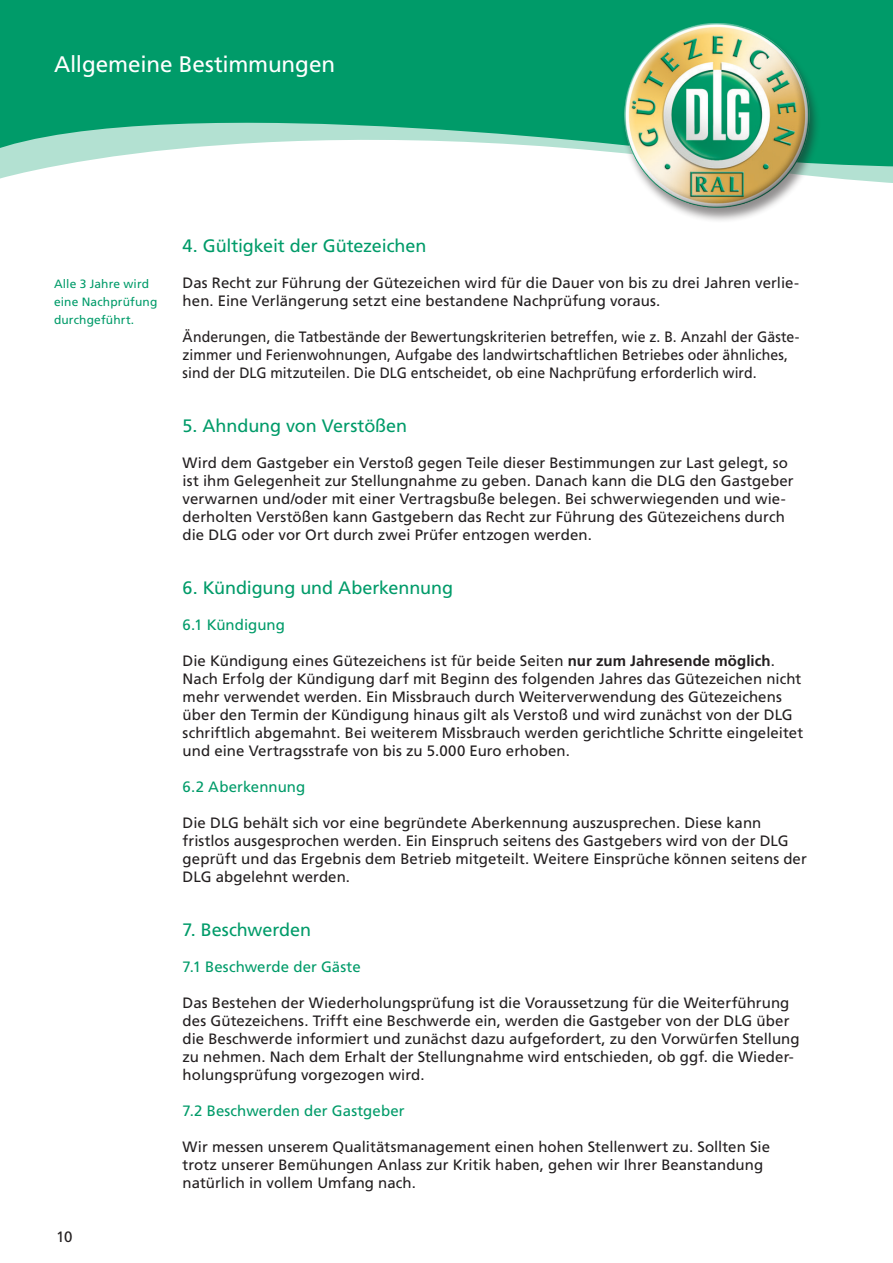
<style>
.page{position:relative;width:893px;height:1263px;background:#fff}
.page>*{position:absolute;margin:0;border:0;box-sizing:border-box;transform-origin:0 0}
.t1{font:22.5px "Frutiger LT Std";letter-spacing:-.005em;color:#fff}
.t2{font:18px "Frutiger LT Std";letter-spacing:-.005em;color:#009b69}
.t3{font:15px/18px "Frutiger LT Std";letter-spacing:.005em;color:#231f20}
.t4{font:15px/18px "Frutiger LT Std";letter-spacing:.005em;color:#231f20;scale:.94 1}
.t5{font:15px "Frutiger LT Std";letter-spacing:.005em;color:#009b69}
.t6{font:12px/18px "Frutiger LT Std";letter-spacing:.01em;color:#009b69}
.s1{font-weight:700}
</style>
<div class="page">
<div style="left:0;top:0;width:893px;height:119px;background:#009b69"></div>
<svg style="left:0;top:119px;width:893px;height:64px"></svg>
<div style="left:620px;top:23px;width:201px;height:200px;background:#231f20;opacity:.5"></div>
<img style="left:624px;top:22px;width:186px;height:187px">
<div style="left:623px;top:21px;width:167px;height:159px;background:#fff;opacity:.75"></div>
<div style="left:636px;top:41px;width:176px;height:169px;background:#231f20;opacity:.75"></div>
<h1 class="t1" style="left:54px;top:51px;width:283px">Allgemeine Bestimmungen</h1>
<p class="t6" style="left:54px;top:275px;width:105px">Alle 3 Jahre wird eine Nachprüfung durchgeführt.</p>
<p class="t3" style="left:56px;top:1228px;width:18px">10</p>
<p class="t2" style="left:183px;top:235px;width:245px">4. Gültigkeit der Gütezeichen</p>
<p class="t3" style="left:183px;top:274px;width:618px">Das Recht zur Führung der Gütezeichen wird für die Dauer von bis zu drei Jahren verlie&shy;hen. Eine Verlängerung setzt eine bestandene Nachprüfung voraus.</p>
<p class="t4" style="left:183px;top:328px;width:657px">Änderungen, die Tatbestände der Bewertungskriterien betreffen, wie z. B. Anzahl der Gäste&shy;zimmer und Ferienwohnungen, Aufgabe des landwirtschaftlichen Betriebes oder ähnliches, sind der DLG mitzuteilen. Die DLG entscheidet, ob eine Nachprüfung erforderlich wird.</p>
<p class="t2" style="left:183px;top:415px;width:226px">5. Ahndung von Verstößen</p>
<p class="t3" style="left:183px;top:454px;width:612px">Wird dem Gastgeber ein Verstoß gegen Teile dieser Bestimmungen zur Last gelegt, so ist ihm Gelegenheit zur Stellungnahme zu geben. Danach kann die DLG den Gastgeber verwarnen und/oder mit einer Vertragsbuße belegen. Bei schwerwiegenden und wie&shy;derholten Verstößen kann Gastgebern das Recht zur Führung des Gütezeichens durch die DLG oder vor Ort durch zwei Prüfer entzogen werden.</p>
<p class="t2" style="left:183px;top:577px;width:272px">6. Kündigung und Aberkennung</p>
<p class="t5" style="left:183px;top:616px;width:104px">6.1 Kündigung</p>
<p class="t3" style="left:183px;top:652px;width:622px">Die Kündigung eines Gütezeichens ist für beide Seiten <span class="s1">nur zum Jahresende möglich</span>.<br>Nach Erfolg der Kündigung darf mit Beginn des folgenden Jahres das Gütezeichen nicht mehr verwendet werden. Ein Missbrauch durch Weiterverwendung des Gütezeichens über den Termin der Kündigung hinaus gilt als Verstoß und wird zunächst von der DLG schriftlich abgemahnt. Bei weiterem Missbrauch werden gerichtliche Schritte eingeleitet und eine Vertragsstrafe von bis zu 5.000 Euro erhoben.</p>
<p class="t5" style="left:183px;top:778px;width:124px">6.2 Aberkennung</p>
<p class="t3" style="left:183px;top:814px;width:626px">Die DLG behält sich vor eine begründete Aberkennung auszusprechen. Diese kann fristlos ausgesprochen werden. Ein Einspruch seitens des Gastgebers wird von der DLG geprüft und das Ergebnis dem Betrieb mitgeteilt. Weitere Einsprüche können seitens der DLG abgelehnt werden.</p>
<p class="t2" style="left:183px;top:919px;width:130px">7. Beschwerden</p>
<p class="t5" style="left:183px;top:958px;width:180px">7.1 Beschwerde der Gäste</p>
<p class="t3" style="left:183px;top:994px;width:618px">Das Bestehen der Wiederholungsprüfung ist die Voraussetzung für die Weiterführung des Gütezeichens. Trifft eine Beschwerde ein, werden die Gastgeber von der DLG über die Beschwerde informiert und zunächst dazu aufgefordert, zu den Vorwürfen Stellung zu nehmen. Nach dem Erhalt der Stellungnahme wird entschieden, ob ggf. die Wieder&shy;holungsprüfung vorgezogen wird.</p>
<p class="t5" style="left:183px;top:1102px;width:223px">7.2 Beschwerden der Gastgeber</p>
<p class="t3" style="left:183px;top:1138px;width:589px">Wir messen unserem Qualitätsmanagement einen hohen Stellenwert zu. Sollten Sie trotz unserer Bemühungen Anlass zur Kritik haben, gehen wir Ihrer Beanstandung natürlich in vollem Umfang nach.</p>
</div>
